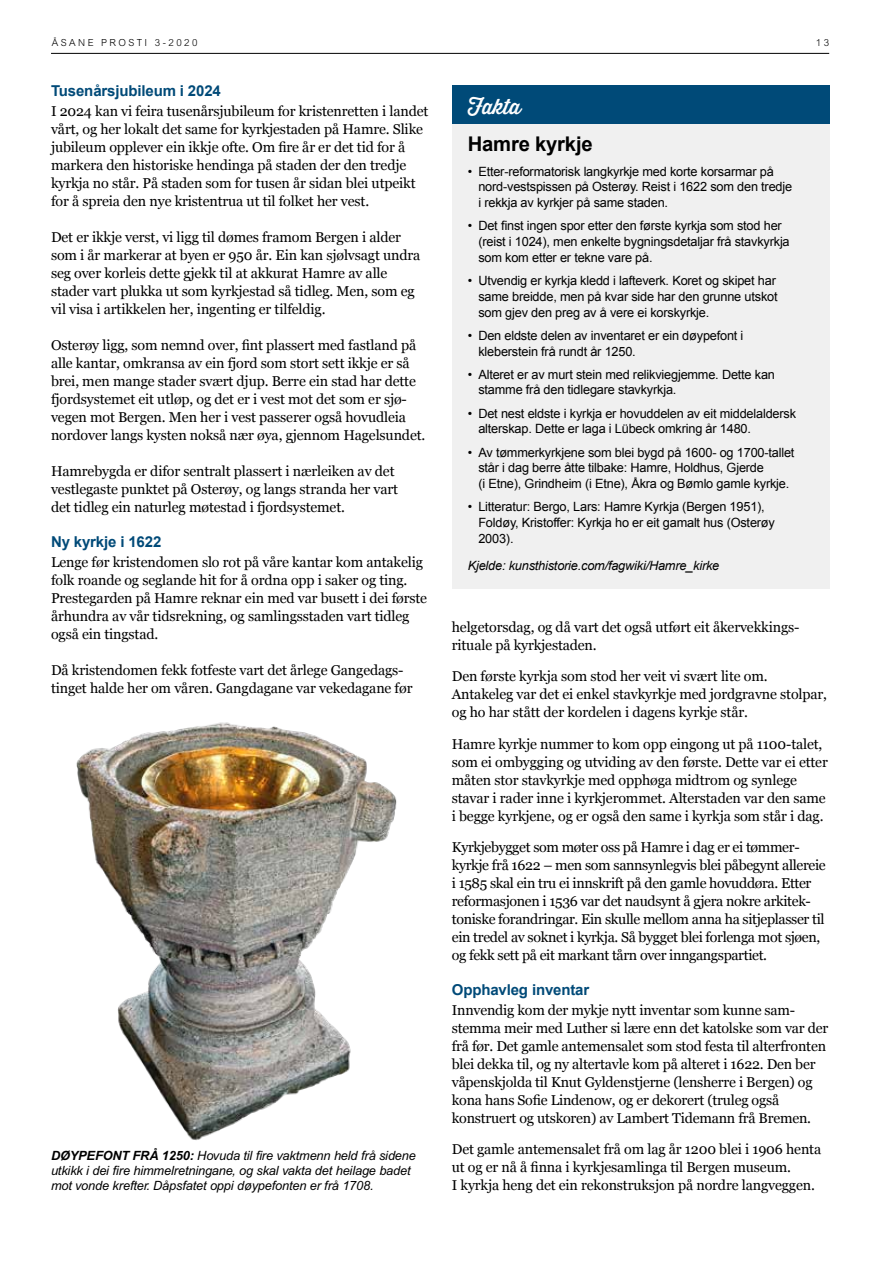
<style>
.page{position:relative;width:893px;height:1263px;background:#fff}
.page>*{position:absolute;margin:0;border:0;box-sizing:border-box;transform-origin:0 0}
.t1{font:21px "Thirsty Rough Reg";letter-spacing:-.01em;color:#fff}
.t2{font:700 20.25px "Arial";letter-spacing:-.01em;color:#000}
.t3{font:700 15px "Arial";letter-spacing:-.01em;color:#004a78}
.t4{font:14.25px/18px "Georgia";letter-spacing:-.01em;color:#000}
.t5{font:12.75px/15.8px "Arial";letter-spacing:-.015em;color:#000}
.t6{font:italic 12.75px/15px "Arial";letter-spacing:-.01em;color:#000}
.t7{font:italic 12.75px "Arial";letter-spacing:-.015em;color:#000}
.t8{font:300 9.75px "Arial";letter-spacing:.25em;color:#000}
.s1{font-weight:700}
</style>
<div class="page">
<div style="left:452px;top:115px;width:377px;height:474px;background:#f0f0f0"></div>
<div style="left:452px;top:85px;width:377px;height:38px;background:#004a78"></div>
<img style="left:76px;top:722px;width:321px;height:418px">
<hr style="left:51px;top:53px;width:778px;height:1px;background:#000">
<p class="t8" style="left:52px;top:37px;width:147px">ÅSANE PROSTI 3-2020</p>
<p class="t8" style="left:816px;top:37px;width:15px">13</p>
<p class="t3" style="left:51px;top:81px;width:171px">Tusenårsjubileum i 2024</p>
<p class="t4" style="left:51px;top:102px;width:379px">I 2024 kan vi feira tusenårsjubileum for kristenretten i landet vårt, og her lokalt det same for kyrkjestaden på Hamre. Slike jubileum opplever ein ikkje ofte. Om fire år er det tid for å markera den historiske hendinga på staden der den tredje kyrkja no står. På staden som for tusen år sidan blei utpeikt for å spreia den nye kristentrua ut til folket her vest.</p>
<p class="t4" style="left:51px;top:228px;width:371px">Det er ikkje verst, vi ligg til dømes framom Bergen i alder som i år markerar at byen er 950 år. Ein kan sjølvsagt undra seg over korleis dette gjekk til at akkurat Hamre av alle stader vart plukka ut som kyrkjestad så tidleg. Men, som eg vil visa i artikkelen her, ingenting er tilfeldig.</p>
<p class="t4" style="left:51px;top:336px;width:376px">Osterøy ligg, som nemnd over, fint plassert med fastland på alle kantar, omkransa av ein fjord som stort sett ikkje er så brei, men mange stader svært djup. Berre ein stad har dette fjordsystemet eit utløp, og det er i vest mot det som er sjø&shy;vegen mot Bergen. Men her i vest passerer også hovudleia nordover langs kysten nokså nær øya, gjennom Hagelsundet.</p>
<p class="t4" style="left:51px;top:462px;width:349px">Hamrebygda er difor sentralt plassert i nærleiken av det vestlegaste punktet på Osterøy, og langs stranda her vart det tidleg ein naturleg møtestad i fjordsystemet.</p>
<p class="t3" style="left:51px;top:531px;width:112px">Ny kyrkje i 1622</p>
<p class="t4" style="left:51px;top:553px;width:378px">Lenge før kristendomen slo rot på våre kantar kom antakelig folk roande og seglande hit for å ordna opp i saker og ting.<br>Prestegarden på Hamre reknar ein med var busett i dei første århundra av vår tidsrekning, og samlingsstaden vart tidleg også ein tingstad.</p>
<p class="t4" style="left:51px;top:661px;width:363px">Då kristendomen fekk fotfeste vart det årlege Gangedags&shy;tinget halde her om våren. Gangdagane var vekedagane før</p>
<p class="t6" style="left:51px;top:1148px;width:366px"><span class="s1">DØYPEFONT FRÅ 1250:</span> Hovuda til fire vaktmenn held frå sidene utkikk i dei fire himmelretningane, og skal vakta det heilage badet mot vonde krefter. Dåpsfatet oppi døypefonten er frå 1708.</p>
<h1 class="t1" style="left:468px;top:91px;width:55px">Fakta</h1>
<h2 class="t2" style="left:468px;top:131px;width:126px">Hamre kyrkje</h2>
<p class="t5" style="left:478px;top:163px;width:315px;text-indent:-11px">• Etter-reformatorisk langkyrkje med korte korsarmar på nord-vestspissen på Osterøy. Reist i 1622 som den tredje i rekkja av kyrkjer på same staden.</p>
<p class="t5" style="left:478px;top:218px;width:313px;text-indent:-11px">• Det finst ingen spor etter den første kyrkja som stod her (reist i 1024), men enkelte bygningsdetaljar frå stavkyrkja som kom etter er tekne vare på.</p>
<p class="t5" style="left:478px;top:273px;width:301px;text-indent:-11px">• Utvendig er kyrkja kledd i lafteverk. Koret og skipet har same breidde, men på kvar side har den grunne utskot som gjev den preg av å vere ei korskyrkje.</p>
<p class="t5" style="left:478px;top:328px;width:267px;text-indent:-11px">• Den eldste delen av inventaret er ein døypefont i kleberstein frå rundt år 1250.</p>
<p class="t5" style="left:478px;top:366px;width:298px;text-indent:-11px">• Alteret er av murt stein med relikviegjemme. Dette kan stamme frå den tidlegare stavkyrkja.</p>
<p class="t5" style="left:478px;top:405px;width:319px;text-indent:-11px">• Det nest eldste i kyrkja er hovuddelen av eit middelaldersk alterskap. Dette er laga i Lübeck omkring år 1480.</p>
<p class="t5" style="left:478px;top:444px;width:318px;text-indent:-11px">• Av tømmerkyrkjene som blei bygd på 1600- og 1700-tallet står i dag berre åtte tilbake: Hamre, Holdhus, Gjerde<br>(i Etne), Grindheim (i Etne), Åkra og Bømlo gamle kyrkje.</p>
<p class="t5" style="left:478px;top:499px;width:298px;text-indent:-11px">• Litteratur: Bergo, Lars: Hamre Kyrkja (Bergen 1951),<br>Foldøy, Kristoffer: Kyrkja ho er eit gamalt hus (Osterøy<br>2003).</p>
<p class="t7" style="left:468px;top:558px;width:253px">Kjelde: kunsthistorie.com/fagwiki/Hamre_kirke</p>
<p class="t4" style="left:452px;top:618px;width:349px">helgetorsdag, og då vart det også utført eit åkervekkings&shy;rituale på kyrkjestaden.</p>
<p class="t4" style="left:452px;top:667px;width:377px">Den første kyrkja som stod her veit vi svært lite om.<br>Antakeleg var det ei enkel stavkyrkje med jordgravne stolpar, og ho har stått der kordelen i dagens kyrkje står.</p>
<p class="t4" style="left:452px;top:735px;width:378px">Hamre kyrkje nummer to kom opp eingong ut på 1100-talet, som ei ombygging og utviding av den første. Dette var ei etter måten stor stavkyrkje med opphøga midtrom og synlege stavar i rader inne i kyrkjerommet. Alterstaden var den same i begge kyrkjene, og er også den same i kyrkja som står i dag.</p>
<p class="t4" style="left:452px;top:838px;width:375px">Kyrkjebygget som møter oss på Hamre i dag er ei tømmer&shy;kyrkje frå 1622 – men som sannsynlegvis blei påbegynt allereie i 1585 skal ein tru ei innskrift på den gamle hovuddøra. Etter reformasjonen i 1536 var det naudsynt å gjera nokre arkitek&shy;toniske forandringar. Ein skulle mellom anna ha sitjeplasser til ein tredel av soknet i kyrkja. Så bygget blei forlenga mot sjøen, og fekk sett på eit markant tårn over inngangspartiet.</p>
<p class="t3" style="left:452px;top:979px;width:139px">Opphavleg inventar</p>
<p class="t4" style="left:452px;top:1001px;width:378px">Innvendig kom der mykje nytt inventar som kunne sam&shy;stemma meir med Luther si lære enn det katolske som var der frå før. Det gamle antemensalet som stod festa til alterfronten blei dekka til, og ny altertavle kom på alteret i 1622. Den ber våpenskjolda til Knut Gyldenstjerne (lensherre i Bergen) og kona hans Sofie Lindenow, og er dekorert (truleg også konstruert og utskoren) av Lambert Tidemann frå Bremen.</p>
<p class="t4" style="left:452px;top:1140px;width:371px">Det gamle antemensalet frå om lag år 1200 blei i 1906 henta ut og er nå å finna i kyrkjesamlinga til Bergen museum.<br>I kyrkja heng det ein rekonstruksjon på nordre langveggen.</p>
</div>
